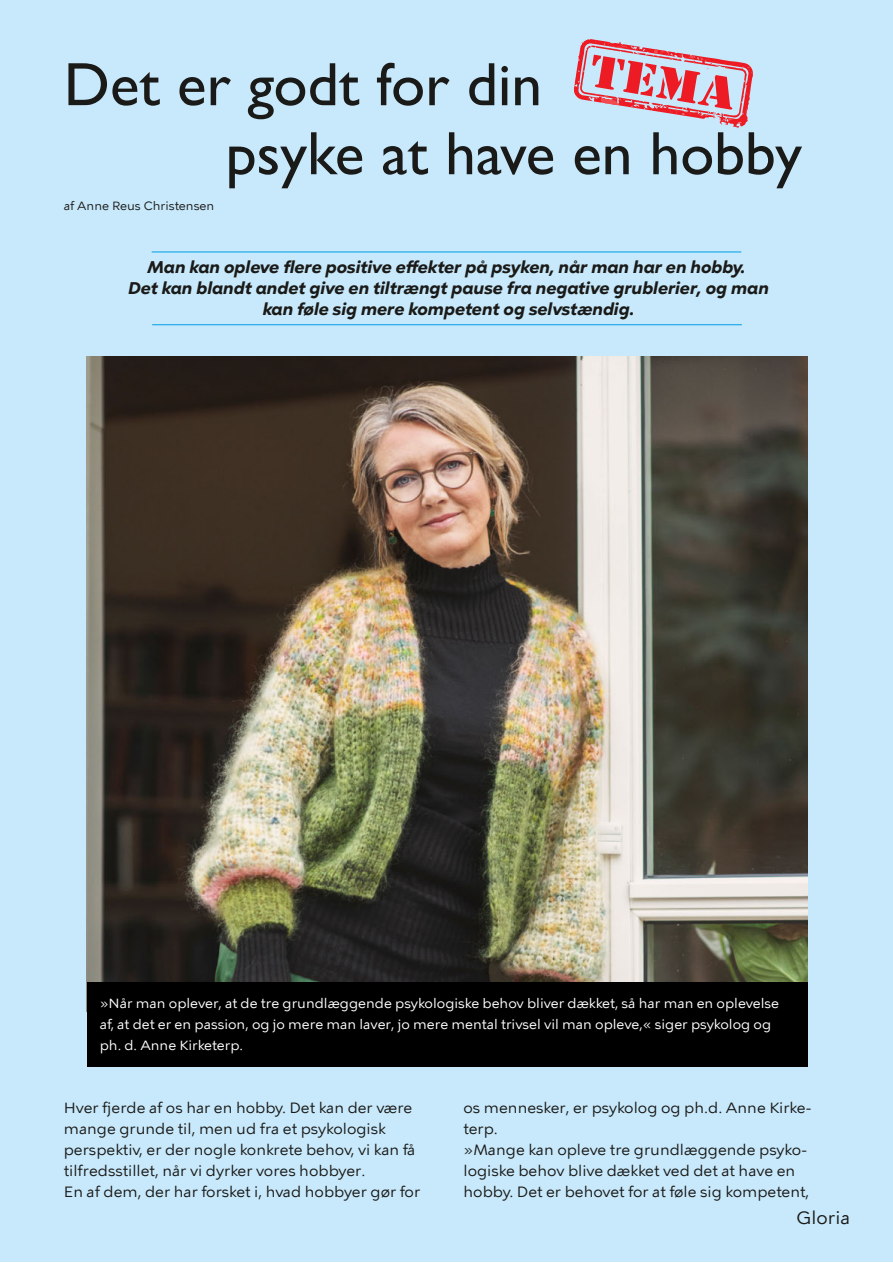
<style>
.page{position:relative;width:893px;height:1263px;background:#fff}
.page>*{position:absolute;margin:0;border:0;box-sizing:border-box;transform-origin:0 0}
.t1{font:61.5px/69px "Gill Sans";color:#1a1a18}
.t2{font:18px "KBH Tekst";color:#1a1a18}
.t3{font:italic 700 16.5px/21px "KBH Tekst";color:#1a1a18;text-align:center}
.t4{font:15px/21px "KBH Tekst";color:#1a1a18}
.t5{font:13.5px/21px "KBH Tekst";color:#fff}
.t6{font:12px "KBH Tekst";color:#1a1a18}
.s1{font-family:"KBH Tekst Bold Italic 2";font-weight:400;font-style:normal}
.s2{font-family:"KBH Tekst 2"}
</style>
<div class="page">
<div style="left:0;top:0;width:893px;height:1262px;background:#c8e9fb"></div>
<svg style="left:574px;top:39px;width:179px;height:89px"></svg>
<hr style="left:152px;top:252px;width:589px;height:1px;background:#009ee3">
<hr style="left:152px;top:324px;width:590px;height:1px;background:#009ee3">
<img style="left:87px;top:357px;width:720px;height:625px">
<div style="left:87px;top:982px;width:720px;height:84px;background:#000"></div>
<h1 class="t1" style="left:226px;top:51px;width:578px;text-indent:-162px">Det er godt for din<br>psyke at have en hobby</h1>
<p class="t6" style="left:64px;top:199px;width:152px">af Anne Reus Christensen</p>
<p class="t3" style="left:128px;top:257px;width:642px"><span class="s1">Man kan opleve flere positive effekter på psyken, når man har en hobby.<br></span>Det kan blandt andet give en tiltrængt pause fra negative grublerier, og man kan føle sig mere kompetent og selvstændig.</p>
<p class="t5" style="left:100px;top:993px;width:681px">»Når man oplever, at de tre grundlæggende psykologiske behov bliver dækket, så har man en oplevelse af, at det er en passion, og jo mere man laver, jo mere mental trivsel vil man opleve,« siger psykolog og ph. d. Anne Kirketerp.</p>
<p class="t4" style="left:64px;top:1097px;width:353px"><span class="s2">Hver fjerde af os har en hobby. Det kan der være </span>mange grunde til, men ud fra et psykologisk perspektiv, er der nogle konkrete behov, vi kan få tilfredsstillet, når vi dyrker vores hobbyer.</p>
<p class="t4" style="left:64px;top:1181px;width:358px">En af dem, der har forsket i, hvad hobbyer gør for</p>
<p class="t4" style="left:463px;top:1097px;width:350px">os mennesker, er psykolog og ph.d. Anne Kirke-</p>
<p class="t4" style="left:463px;top:1139px;width:346px">»Mange kan opleve tre grundlæggende psyko-</p>
<p class="t4" style="left:463px;top:1118px;width:36px">terp.</p>
<p class="t4" style="left:463px;top:1160px;width:347px">logiske behov blive dækket ved det at have en hobby. Det er behovet for at føle sig kompetent,</p>
<p class="t2" style="left:796px;top:1207px;width:55px">Gloria</p>
</div>
